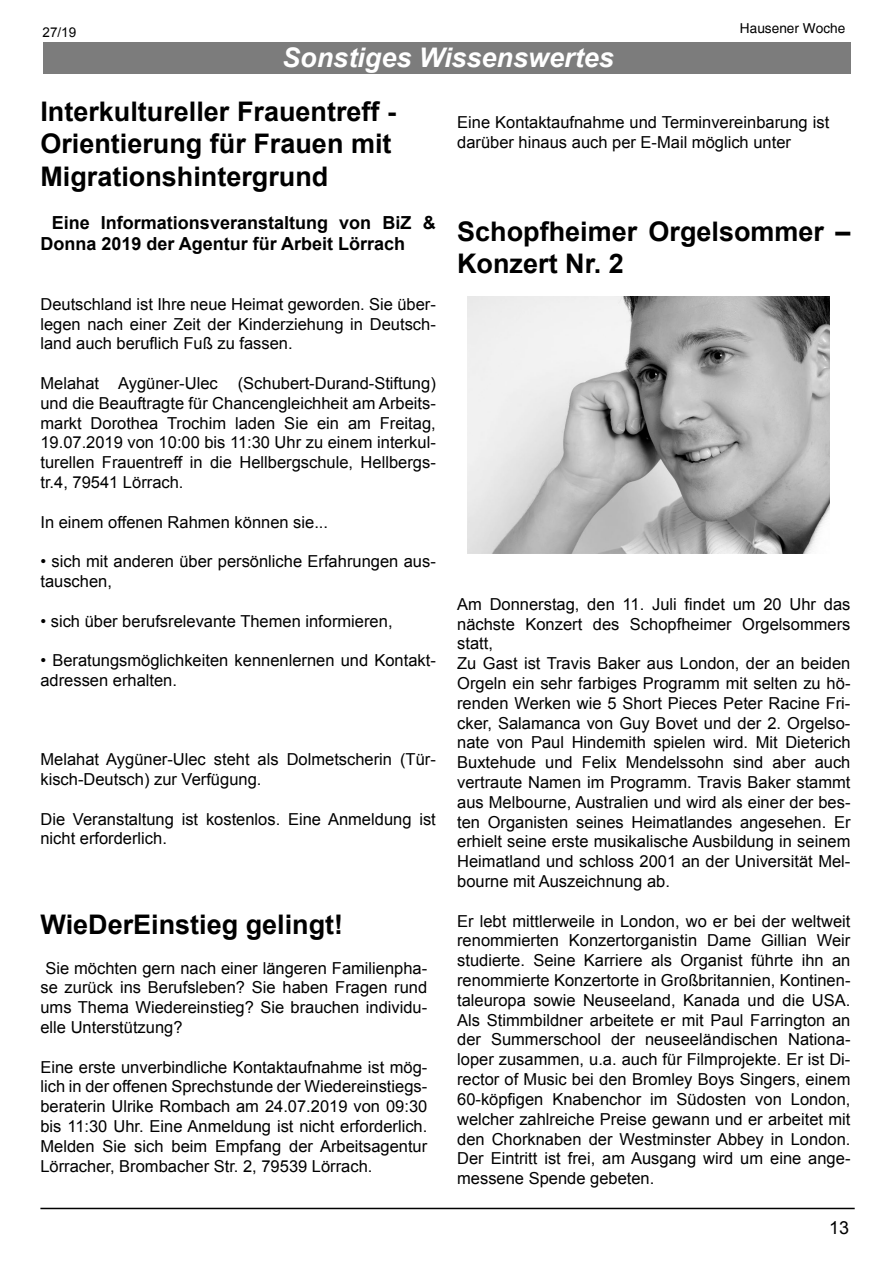
<style>
.page{position:relative;width:893px;height:1263px;background:#fff}
.page>*{position:absolute;margin:0;border:0;box-sizing:border-box;transform-origin:0 0}
.t1{font:700 27px/32.4px "Arial";color:#000}
.t2{font:italic 700 27px "Arial";color:#fff}
.t3{font:700 18px/21.6px "Arial";color:#000}
.t4{font:18px "Arial";color:#000}
.t5{font:16.5px/19.8px "Arial";color:#000}
.t6{font:13.65px "Helvetica";color:#000}
.t7{font:13.5px "Arial";color:#000}
</style>
<div class="page">
<hr style="left:40px;top:1208px;width:815px;height:1px;background:#000">
<img style="left:468px;top:297px;width:361px;height:257px">
<div style="left:43px;top:43px;width:807px;height:31px;background:#7c7c7c"></div>
<p class="t7" style="left:43px;top:24px;width:35px">27/19</p>
<h1 class="t2" style="left:282px;top:40px;width:333px">Sonstiges Wissenswertes</h1>
<p class="t6" style="left:740px;top:21px;width:107px">Hausener Woche</p>
<h1 class="t1" style="left:40px;top:96px;width:357px">Interkultureller Frauentreff -<br>Orientierung für Frauen mit<br>Migrationshintergrund</h1>
<p class="t3" style="left:40px;top:212px;width:397px;text-indent:11px">Eine Informationsveranstaltung von BiZ &amp;<br>Donna 2019 der Agentur für Arbeit Lörrach</p>
<p class="t5" style="left:40px;top:294px;width:397px;text-align:justify">Deutschland ist Ihre neue Heimat geworden. Sie über&shy;legen nach einer Zeit der Kinderziehung in Deutsch&shy;land auch beruflich Fuß zu fassen.</p>
<p class="t5" style="left:40px;top:373px;width:397px;text-align:justify">Melahat Aygüner-Ulec (Schubert-Durand-Stiftung) und die Beauftragte für Chancengleichheit am Arbeits&shy;markt Dorothea Trochim laden Sie ein am Freitag, 19.07.2019 von 10:00 bis 11:30 Uhr zu einem interkul&shy;turellen Frauentreff in die Hellbergschule, Hellbergs&shy;tr.4, 79541 Lörrach.</p>
<p class="t5" style="left:40px;top:512px;width:289px">In einem offenen Rahmen können sie...</p>
<p class="t5" style="left:40px;top:552px;width:397px">• sich mit anderen über persönliche Erfahrungen aus&shy;tauschen,</p>
<p class="t5" style="left:40px;top:611px;width:354px">• sich über berufsrelevante Themen informieren,</p>
<p class="t5" style="left:40px;top:651px;width:397px">• Beratungsmöglichkeiten kennenlernen und Kontakt&shy;adressen erhalten.</p>
<p class="t5" style="left:40px;top:750px;width:397px">Melahat Aygüner-Ulec steht als Dolmetscherin (Tür&shy;kisch-Deutsch) zur Verfügung.</p>
<p class="t5" style="left:40px;top:809px;width:397px">Die Veranstaltung ist kostenlos. Eine Anmeldung ist nicht erforderlich.</p>
<h1 class="t1" style="left:40px;top:909px;width:304px">WieDerEinstieg gelingt!</h1>
<p class="t5" style="left:40px;top:958px;width:388px;text-align:justify">Sie möchten gern nach einer längeren Familienpha&shy;se zurück ins Berufsleben? Sie haben Fragen rund ums Thema Wiedereinstieg? Sie brauchen individu&shy;elle Unterstützung?</p>
<p class="t5" style="left:40px;top:1057px;width:388px;text-align:justify">Eine erste unverbindliche Kontaktaufnahme ist mög&shy;lich in der offenen Sprechstunde der Wiedereinstiegs&shy;beraterin Ulrike Rombach am 24.07.2019 von 09:30 bis 11:30 Uhr. Eine Anmeldung ist nicht erforderlich.<br>Melden Sie sich beim Empfang der Arbeitsagentur Lörracher, Brombacher Str. 2, 79539 Lörrach.</p>
<p class="t5" style="left:457px;top:113px;width:374px">Eine Kontaktaufnahme und Terminvereinbarung ist darüber hinaus auch per E-Mail möglich unter</p>
<h1 class="t1" style="left:457px;top:216px;width:395px">Schopfheimer Orgelsommer –<br>Konzert Nr. 2</h1>
<p class="t5" style="left:457px;top:594px;width:395px">Am Donnerstag, den 11. Juli findet um 20 Uhr das nächste Konzert des Schopfheimer Orgelsommers statt,<br>Zu Gast ist Travis Baker aus London, der an beiden Orgeln ein sehr farbiges Programm mit selten zu hö&shy;renden Werken wie 5 Short Pieces Peter Racine Fri&shy;cker, Salamanca von Guy Bovet und der 2. Orgelso&shy;nate von Paul Hindemith spielen wird. Mit Dieterich Buxtehude und Felix Mendelssohn sind aber auch vertraute Namen im Programm. Travis Baker stammt aus Melbourne, Australien und wird als einer der bes&shy;ten Organisten seines Heimatlandes angesehen. Er erhielt seine erste musikalische Ausbildung in seinem Heimatland und schloss 2001 an der Universität Mel&shy;bourne mit Auszeichnung ab.</p>
<p class="t5" style="left:457px;top:911px;width:395px;text-align:justify">Er lebt mittlerweile in London, wo er bei der weltweit renommierten Konzertorganistin Dame Gillian Weir studierte. Seine Karriere als Organist führte ihn an renommierte Konzertorte in Großbritannien, Kontinen&shy;taleuropa sowie Neuseeland, Kanada und die USA.<br>Als Stimmbildner arbeitete er mit Paul Farrington an der Summerschool der neuseeländischen Nationa&shy;loper zusammen, u.a. auch für Filmprojekte. Er ist Di&shy;rector of Music bei den Bromley Boys Singers, einem 60-köpfigen Knabenchor im Südosten von London, welcher zahlreiche Preise gewann und er arbeitet mit den Chorknaben der Westminster Abbey in London.<br>Der Eintritt ist frei, am Ausgang wird um eine ange&shy;messene Spende gebeten.</p>
<p class="t4" style="left:829px;top:1215px;width:22px">13</p>
</div>
